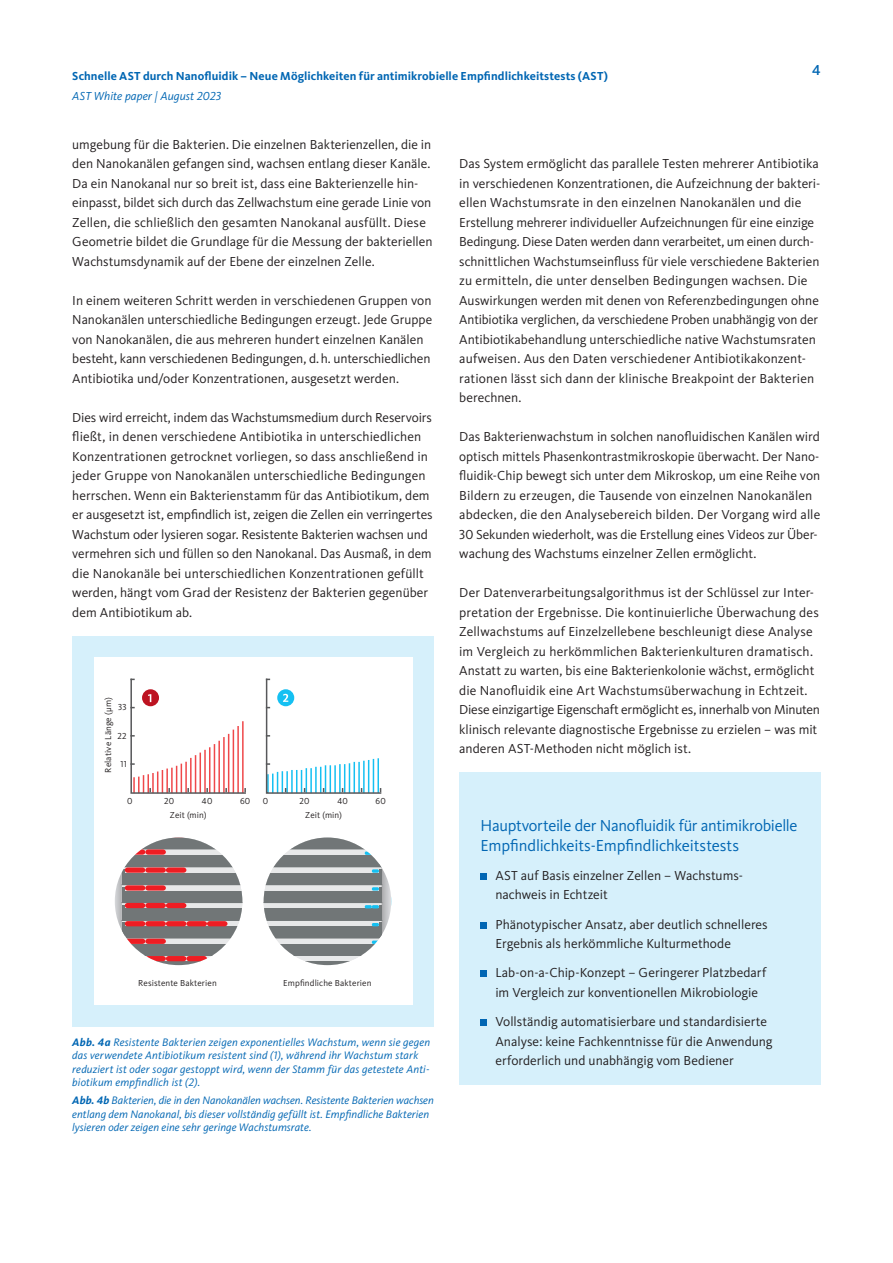
<style>
.page{position:relative;width:893px;height:1263px;background:#fff}
.page>*{position:absolute;margin:0;border:0;box-sizing:border-box;transform-origin:0 0}
.t1{font:16.5px/19.5px "Kievit Pro";letter-spacing:-.015em;color:#0166b3}
.t2{font:500 15px "Kievit Pro";color:#0166b3}
.t3{font:13.5px/19.5px "Kievit Pro";color:#231f20}
.t4{font:700 12px "Kievit Pro";letter-spacing:.005em;color:#0166b3}
.t5{font:italic 12px "Kievit Pro";letter-spacing:.005em;color:#0166b3}
.t6{font:italic 11.25px/13.5px "Kievit Pro";letter-spacing:.01em;color:#0166b3}
.t7{font:9px "Kievit Pro";letter-spacing:.01em;color:#231f20}
.s1{font-weight:700}
</style>
<div class="page">
<div style="left:72px;top:636px;width:362px;height:390px;background:#d6f0fb"></div>
<div style="left:94px;top:657px;width:318px;height:348px;background:#fff"></div>
<div style="left:459px;top:773px;width:362px;height:312px;background:#d6f0fb"></div>
<svg style="left:115px;top:849px;width:127px;height:116px"></svg>
<svg style="left:142px;top:837px;width:73px;height:12px"></svg>
<div style="left:125px;top:867px;width:20px;height:6px;background:#ee1d23;border-radius:3px"></div>
<div style="left:125px;top:885px;width:20px;height:5px;background:#ee1d23;border-radius:3px"></div>
<div style="left:145px;top:885px;width:21px;height:5px;background:#ee1d23;border-radius:3px"></div>
<svg style="left:125px;top:939px;width:20px;height:5px"></svg>
<div style="left:145px;top:939px;width:21px;height:5px;background:#ee1d23;border-radius:3px"></div>
<div style="left:145px;top:867px;width:21px;height:6px;background:#ee1d23;border-radius:3px"></div>
<div style="left:166px;top:867px;width:20px;height:6px;background:#ee1d23;border-radius:3px"></div>
<div style="left:125px;top:903px;width:20px;height:5px;background:#ee1d23;border-radius:3px"></div>
<div style="left:145px;top:903px;width:21px;height:5px;background:#ee1d23;border-radius:3px"></div>
<div style="left:166px;top:903px;width:20px;height:5px;background:#ee1d23;border-radius:3px"></div>
<div style="left:125px;top:956px;width:20px;height:5px;background:#fff;border-radius:3px"></div>
<svg style="left:145px;top:956px;width:21px;height:5px"></svg>
<div style="left:166px;top:956px;width:20px;height:5px;background:#ee1d23;border-radius:3px"></div>
<div style="left:186px;top:956px;width:21px;height:5px;background:#ee1d23;border-radius:3px"></div>
<div style="left:125px;top:921px;width:20px;height:5px;background:#ee1d23;border-radius:3px"></div>
<div style="left:145px;top:921px;width:21px;height:5px;background:#ee1d23;border-radius:3px"></div>
<div style="left:166px;top:921px;width:20px;height:5px;background:#ee1d23;border-radius:3px"></div>
<div style="left:186px;top:921px;width:21px;height:5px;background:#ee1d23;border-radius:3px"></div>
<div style="left:207px;top:921px;width:20px;height:5px;background:#ee1d23;border-radius:3px"></div>
<svg style="left:125px;top:849px;width:20px;height:6px"></svg>
<div style="left:145px;top:849px;width:21px;height:6px;background:#ee1d23;border-radius:3px"></div>
<svg style="left:382px;top:868px;width:9px;height:66px"></svg>
<hr style="left:391px;top:837px;width:1px;height:128px;background:#15c0f2">
<svg style="left:264px;top:837px;width:118px;height:128px"></svg>
<div style="left:480px;top:873px;width:7px;height:7px;background:#0166b3"></div>
<div style="left:480px;top:922px;width:7px;height:7px;background:#0166b3"></div>
<div style="left:480px;top:970px;width:7px;height:7px;background:#0166b3"></div>
<div style="left:480px;top:1019px;width:7px;height:7px;background:#0166b3"></div>
<svg style="left:130px;top:678px;width:116px;height:116px"></svg>
<svg style="left:265px;top:678px;width:117px;height:116px"></svg>
<p class="t2" style="left:812px;top:61px;width:10px">4</p>
<p class="t4" style="left:72px;top:69px;width:537px">Schnelle AST durch Nanofluidik – Neue Möglichkeiten für antimikrobielle Empfindlichkeitstests (AST)</p>
<p class="t5" style="left:72px;top:89px;width:150px">AST White paper | August 2023</p>
<p class="t3" style="left:72px;top:134px;width:362px">umgebung für die Bakterien. Die einzelnen Bakterienzellen, die in den Nanokanälen gefangen sind, wachsen entlang dieser Kanäle.<br>Da ein Nanokanal nur so breit ist, dass eine Bakterienzelle hin&shy;einpasst, bildet sich durch das Zellwachstum eine gerade Linie von Zellen, die schließlich den gesamten Nanokanal ausfüllt. Diese Geometrie bildet die Grundlage für die Messung der bakteriellen Wachstumsdynamik auf der Ebene der einzelnen Zelle.</p>
<p class="t3" style="left:72px;top:290px;width:361px">In einem weiteren Schritt werden in verschiedenen Gruppen von Nanokanälen unterschiedliche Bedingungen erzeugt. Jede Gruppe von Nanokanälen, die aus mehreren hundert einzelnen Kanälen besteht, kann verschiedenen Bedingungen, d.h. unterschiedlichen Antibiotika und/oder Konzentrationen, ausgesetzt werden.</p>
<p class="t3" style="left:72px;top:407px;width:362px">Dies wird erreicht, indem das Wachstumsmedium durch Reservoirs fließt, in denen verschiedene Antibiotika in unterschiedlichen Konzentrationen getrocknet vorliegen, so dass anschließend in jeder Gruppe von Nanokanälen unterschiedliche Bedingungen herrschen. Wenn ein Bakterienstamm für das Antibiotikum, dem er ausgesetzt ist, empfindlich ist, zeigen die Zellen ein verringertes Wachstum oder lysieren sogar. Resistente Bakterien wachsen und vermehren sich und füllen so den Nanokanal. Das Ausmaß, in dem die Nanokanäle bei unterschiedlichen Konzentrationen gefüllt werden, hängt vom Grad der Resistenz der Bakterien gegenüber dem Antibiotikum ab.</p>
<p class="t3" style="left:459px;top:154px;width:363px">Das System ermöglicht das parallele Testen mehrerer Antibiotika in verschiedenen Konzentrationen, die Aufzeichnung der bakteri&shy;ellen Wachstumsrate in den einzelnen Nanokanälen und die Erstellung mehrerer individueller Aufzeichnungen für eine einzige Bedingung. Diese Daten werden dann verarbeitet, um einen durch&shy;schnittlichen Wachstumseinfluss für viele verschiedene Bakterien zu ermitteln, die unter denselben Bedingungen wachsen. Die Auswirkungen werden mit denen von Referenzbedingungen ohne Antibiotika verglichen, da verschiedene Proben unabhängig von der Antibiotikabehandlung unterschiedliche native Wachstumsraten aufweisen. Aus den Daten verschiedener Antibiotikakonzent&shy;rationen lässt sich dann der klinische Breakpoint der Bakterien berechnen.</p>
<p class="t3" style="left:459px;top:427px;width:363px">Das Bakterienwachstum in solchen nanofluidischen Kanälen wird optisch mittels Phasenkontrastmikroskopie überwacht. Der Nano&shy;fluidik-Chip bewegt sich unter dem Mikroskop, um eine Reihe von Bildern zu erzeugen, die Tausende von einzelnen Nanokanälen abdecken, die den Analysebereich bilden. Der Vorgang wird alle 30 Sekunden wiederholt, was die Erstellung eines Videos zur Über&shy;wachung des Wachstums einzelner Zellen ermöglicht.</p>
<p class="t3" style="left:459px;top:583px;width:362px">Der Datenverarbeitungsalgorithmus ist der Schlüssel zur Inter&shy;pretation der Ergebnisse. Die kontinuierliche Überwachung des Zellwachstums auf Einzelzellebene beschleunigt diese Analyse im Vergleich zu herkömmlichen Bakterienkulturen dramatisch.<br>Anstatt zu warten, bis eine Bakterienkolonie wächst, ermöglicht die Nanofluidik eine Art Wachstumsüberwachung in Echtzeit.<br>Diese einzigartige Eigenschaft ermöglicht es, innerhalb von Minuten klinisch relevante diagnostische Ergebnisse zu erzielen – was mit anderen AST-Methoden nicht möglich ist.</p>
<p class="t7" style="left:103px;top:773px;width:77px;rotate:-90deg">Relative Länge (µm)</p>
<p class="t7" style="left:118px;top:702px;width:10px">33</p>
<p class="t7" style="left:117px;top:731px;width:11px">22</p>
<p class="t7" style="left:120px;top:758px;width:8px">11</p>
<p class="t7" style="left:127px;top:795px;width:7px">0</p>
<p class="t7" style="left:164px;top:795px;width:11px">20</p>
<p class="t7" style="left:202px;top:795px;width:12px">40</p>
<p class="t7" style="left:170px;top:810px;width:38px">Zeit (min)</p>
<p class="t7" style="left:240px;top:795px;width:12px">60</p>
<p class="t7" style="left:263px;top:795px;width:7px">0</p>
<p class="t7" style="left:300px;top:795px;width:11px">20</p>
<p class="t7" style="left:337px;top:795px;width:12px">40</p>
<p class="t7" style="left:375px;top:795px;width:12px">60</p>
<p class="t7" style="left:305px;top:810px;width:38px">Zeit (min)</p>
<p class="t7" style="left:138px;top:977px;width:80px">Resistente Bakterien</p>
<p class="t7" style="left:283px;top:977px;width:90px">Empfindliche Bakterien</p>
<p class="t6" style="left:72px;top:1035px;width:359px"><span class="s1">Abb. 4a</span> Resistente Bakterien zeigen exponentielles Wachstum, wenn sie gegen das verwendete Antibiotikum resistent sind (1), während ihr Wachstum stark reduziert ist oder sogar gestoppt wird, wenn der Stamm für das getestete Anti&shy;biotikum empfindlich ist (2).</p>
<p class="t6" style="left:72px;top:1093px;width:363px"><span class="s1">Abb. 4b</span> Bakterien, die in den Nanokanälen wachsen. Resistente Bakterien wachsen entlang dem Nanokanal, bis dieser vollständig gefüllt ist. Empfindliche Bakterien lysieren oder zeigen eine sehr geringe Wachstumsrate.</p>
<p class="t1" style="left:480px;top:816px;width:319px">Hauptvorteile der Nanofluidik für antimikrobielle<br>Empfindlichkeits-Empfindlichkeitstests</p>
<p class="t3" style="left:495px;top:865px;width:249px">AST auf Basis einzelner Zellen – Wachstums&shy;nachweis in Echtzeit</p>
<p class="t3" style="left:495px;top:914px;width:274px">Phänotypischer Ansatz, aber deutlich schnelleres<br>Ergebnis als herkömmliche Kulturmethode</p>
<p class="t3" style="left:495px;top:963px;width:272px">Lab-on-a-Chip-Konzept – Geringerer Platzbedarf im Vergleich zur konventionellen Mikrobiologie</p>
<p class="t3" style="left:495px;top:1012px;width:279px">Vollständig automatisierbare und standardisierte<br>Analyse: keine Fachkenntnisse für die Anwendung erforderlich und unabhängig vom Bediener</p>
</div>
